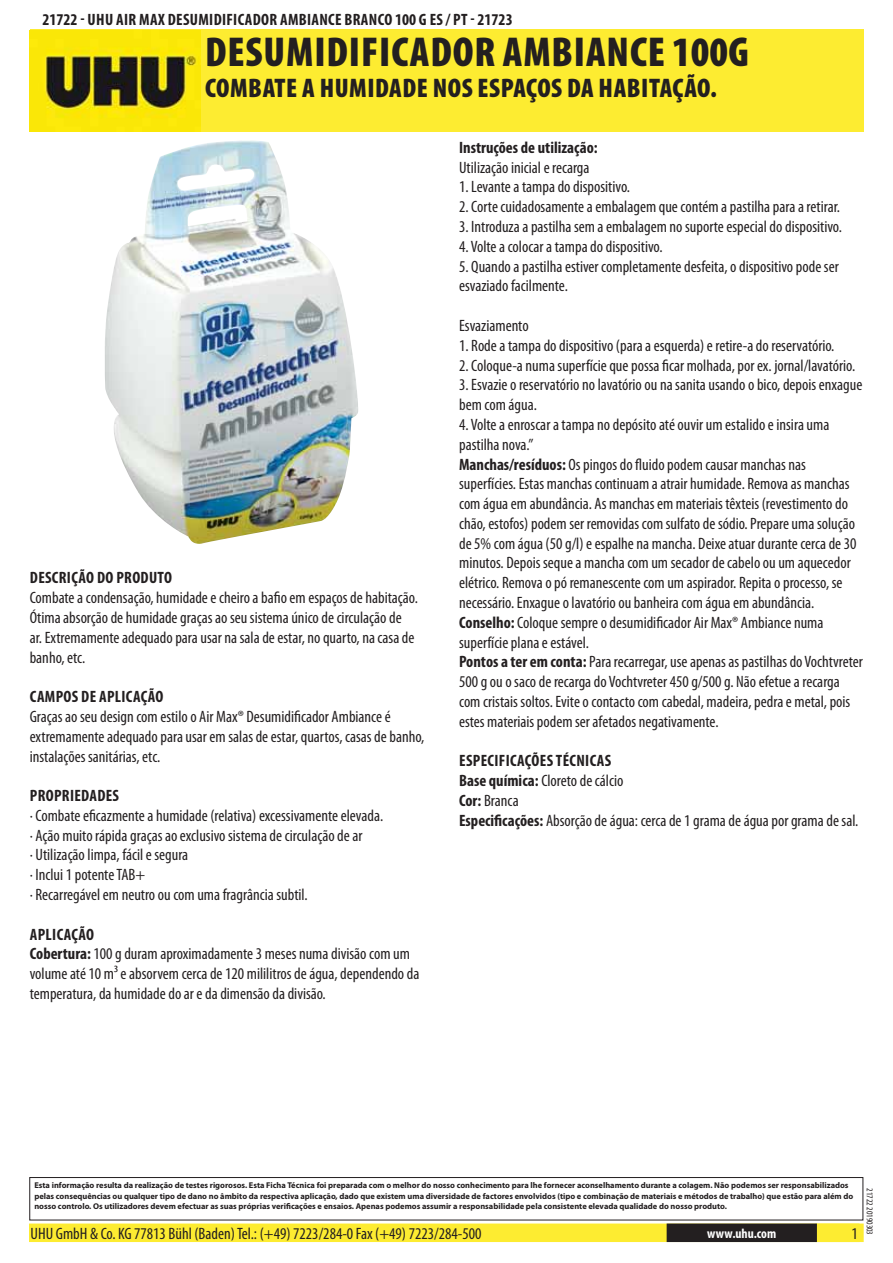
<style>
.page{position:relative;width:893px;height:1263px;background:#fff}
.page>*{position:absolute;margin:0;border:0;box-sizing:border-box;transform-origin:0 0}
.t1{font:900 condensed 42px "Myriad Pro";letter-spacing:.02em;color:#231f20}
.t2{font:900 condensed 27px "Myriad Pro";letter-spacing:.02em;color:#231f20}
.t3{font:condensed 16.5px/19.8px "Myriad Pro";color:#231f20}
.t4{font:700 condensed 16.5px "Myriad Pro";letter-spacing:.02em;color:#231f20}
.t5{font:700 condensed 16.5px "Myriad Pro";color:#231f20}
.t6{font:700 condensed 13.5px "Myriad Pro";color:#fff}
.t7{font:condensed 9px "Myriad Pro";color:#231f20}
.t8{font:700 8.4px/10.1px "Myriad Pro";color:#231f20}
.s1{font-weight:700}
</style>
<div class="page">
<div style="left:30px;top:1224px;width:833px;height:17px;background:#fdec31"></div>
<div style="left:29px;top:1224px;width:835px;height:18px;border:2px solid #fdec31"></div>
<div style="left:815px;top:1224px;width:44px;height:18px;border:2px solid #fdec31"></div>
<div style="left:667px;top:1224px;width:149px;height:17px;background:#231f20"></div>
<div style="left:667px;top:1224px;width:150px;height:18px;border:2px solid #231f20"></div>
<div style="left:29px;top:1177px;width:834px;height:43px;border:1px solid #231f20"></div>
<div style="left:30px;top:30px;width:834px;height:102px;background:#fdec31"></div>
<img style="left:30px;top:31px;width:171px;height:100px">
<img style="left:105px;top:140px;width:253px;height:404px">
<p class="t4" style="left:43px;top:10px;width:472px">21722 - UHU AIR MAX DESUMIDIFICADOR AMBIANCE BRANCO 100 G ES / PT - 21723</p>
<h1 class="t1" style="left:205px;top:27px;width:545px">DESUMIDIFICADOR AMBIANCE 100G</h1>
<h2 class="t2" style="left:205px;top:72px;width:513px">COMBATE A HUMIDADE NOS ESPAÇOS DA HABITAÇÃO.</h2>
<p class="t4" style="left:30px;top:568px;width:144px">DESCRIÇÃO DO PRODUTO</p>
<p class="t3" style="left:30px;top:589px;width:390px">Combate a condensação, humidade e cheiro a bafio em espaços de habitação.<br>Ótima absorção de humidade graças ao seu sistema único de circulação de ar. Extremamente adequado para usar na sala de estar, no quarto, na casa de banho, etc.</p>
<p class="t4" style="left:30px;top:687px;width:135px">CAMPOS DE APLICAÇÃO</p>
<p class="t3" style="left:30px;top:708px;width:396px">Graças ao seu design com estilo o Air Max® Desumidificador Ambiance é extremamente adequado para usar em salas de estar, quartos, casas de banho, instalações sanitárias, etc.</p>
<p class="t4" style="left:30px;top:786px;width:91px">PROPRIEDADES</p>
<p class="t3" style="left:30px;top:807px;width:355px">· Combate eficazmente a humidade (relativa) excessivamente elevada. · Ação muito rápida graças ao exclusivo sistema de circulação de ar<br>· Utilização limpa, fácil e segura<br>· Inclui 1 potente TAB+<br>· Recarregável em neutro ou com uma fragrância subtil.</p>
<p class="t3" style="left:30px;top:925px;width:391px"><span class="s1">APLICAÇÃO<br>Cobertura:</span> 100 g duram aproximadamente 3 meses numa divisão com um volume até 10 m3 e absorvem cerca de 120 mililitros de água, dependendo da temperatura, da humidade do ar e da dimensão da divisão.</p>
<p class="t5" style="left:459px;top:138px;width:140px">Instruções de utilização:</p>
<p class="t3" style="left:459px;top:158px;width:132px">Utilização inicial e recarga</p>
<p class="t3" style="left:459px;top:178px;width:172px">1. Levante a tampa do dispositivo.</p>
<p class="t3" style="left:459px;top:198px;width:382px">2. Corte cuidadosamente a embalagem que contém a pastilha para a retirar.</p>
<p class="t3" style="left:459px;top:218px;width:384px">3. Introduza a pastilha sem a embalagem no suporte especial do dispositivo.</p>
<p class="t3" style="left:459px;top:237px;width:205px">4. Volte a colocar a tampa do dispositivo.</p>
<p class="t3" style="left:459px;top:257px;width:381px">5. Quando a pastilha estiver completamente desfeita, o dispositivo pode ser esvaziado facilmente.</p>
<p class="t3" style="left:459px;top:317px;width:71px">Esvaziamento</p>
<p class="t3" style="left:459px;top:336px;width:377px">1. Rode a tampa do dispositivo (para a esquerda) e retire-a do reservatório.</p>
<p class="t3" style="left:459px;top:356px;width:398px">2. Coloque-a numa superfície que possa ficar molhada, por ex. jornal/lavatório.</p>
<p class="t3" style="left:459px;top:376px;width:405px">3. Esvazie o reservatório no lavatório ou na sanita usando o bico, depois enxague bem com água.</p>
<p class="t3" style="left:459px;top:416px;width:405px">4. Volte a enroscar a tampa no depósito até ouvir um estalido e insira uma pastilha nova.”<br><span class="s1">Manchas/resíduos:</span> Os pingos do fluido podem causar manchas nas superfícies. Estas manchas continuam a atrair humidade. Remova as manchas com água em abundância. As manchas em materiais têxteis (revestimento do chão, estofos) podem ser removidas com sulfato de sódio. Prepare uma solução de 5% com água (50 g/l) e espalhe na mancha. Deixe atuar durante cerca de 30 minutos. Depois seque a mancha com um secador de cabelo ou um aquecedor elétrico. Remova o pó remanescente com um aspirador. Repita o processo, se necessário. Enxague o lavatório ou banheira com água em abundância.<br><span class="s1">Conselho:</span> Coloque sempre o desumidificador Air Max® Ambiance numa superfície plana e estável.<br><span class="s1">Pontos a ter em conta:</span> Para recarregar, use apenas as pastilhas do Vochtvreter 500 g ou o saco de recarga do Vochtvreter 450 g/500 g. Não efetue a recarga com cristais soltos. Evite o contacto com cabedal, madeira, pedra e metal, pois estes materiais podem ser afetados negativamente.</p>
<p class="t3" style="left:459px;top:752px;width:401px"><span class="s1">ESPECIFICAÇÕES TÉCNICAS<br>Base química:</span> Cloreto de cálcio<br><span class="s1">Cor:</span> Branca<br><span class="s1">Especificações:</span> Absorção de água: cerca de 1 grama de água por grama de sal.</p>
<p class="t8" style="left:34px;top:1181px;width:820px">Esta informação resulta da realização de testes rigorosos. Esta Ficha Técnica foi preparada com o melhor do nosso conhecimento para lhe fornecer aconselhamento durante a colagem. Não podemos ser responsabilizados pelas consequências ou qualquer tipo de dano no âmbito da respectiva aplicação, dado que existem uma diversidade de factores envolvidos (tipo e combinação de materiais e métodos de trabalho) que estão para além do nosso controlo. Os utilizadores devem efectuar as suas próprias verificações e ensaios. Apenas podemos assumir a responsabilidade pela consistente elevada qualidade do nosso produto.</p>
<p class="t3" style="left:30px;top:1225px;width:452px">UHU GmbH &amp; Co. KG 77813 Bühl (Baden) Tel.: (+49) 7223/284-0 Fax (+49) 7223/284-500</p>
<p class="t6" style="left:707px;top:1225px;width:71px">www.uhu.com</p>
<p class="t3" style="left:851px;top:1225px;width:8px">1</p>
<p class="t7" style="left:873px;top:1188px;width:48px;rotate:90deg">21722 20190303</p>
</div>
